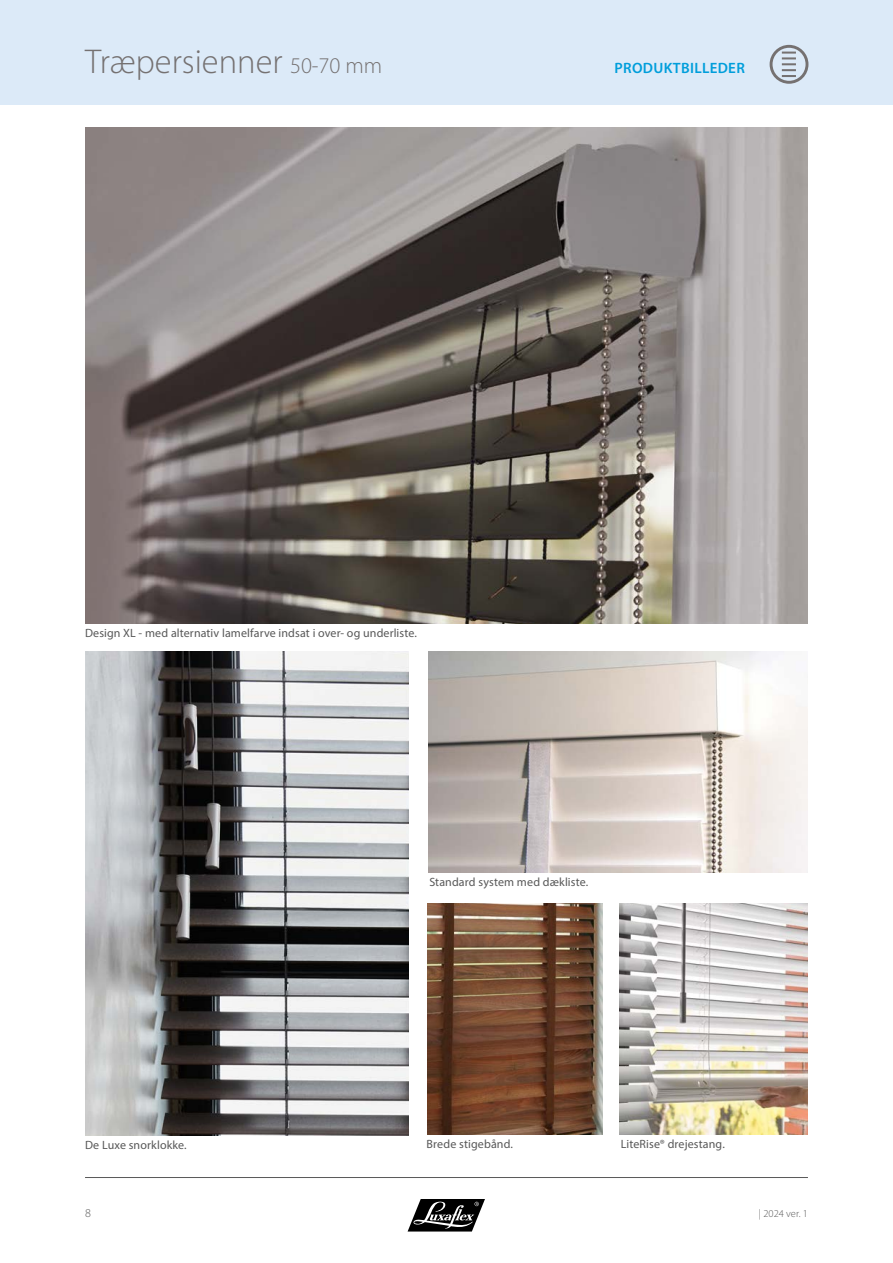
<style>
.page{position:relative;width:893px;height:1263px;background:#fff}
.page>*{position:absolute;margin:0;border:0;box-sizing:border-box;transform-origin:0 0}
.t1{font:300 34.5px "Myriad Pro";color:#757171}
.t2{font:600 15px "Myriad Pro";letter-spacing:.02em;color:#009edb}
.t3{font:12px "Myriad Pro";letter-spacing:.01em;color:#585858}
.t4{font:300 12px "Myriad Pro";color:#585858}
.t5{font:300 10.5px "Myriad Pro";color:#585858}
.s1{font-size:22.5px}
</style>
<div class="page">
<hr style="left:85px;top:1177px;width:723px;height:1px;background:#585858">
<svg style="left:408px;top:1199px;width:77px;height:32px"></svg>
<div style="left:0;top:0;width:893px;height:105px;background:#dceaf8"></div>
<div style="left:770px;top:45px;width:38px;height:39px;border:3px solid #757171;border-radius:50%"></div>
<svg style="left:782px;top:52px;width:14px;height:25px"></svg>
<img style="left:85px;top:128px;width:723px;height:496px">
<img style="left:427px;top:903px;width:175px;height:232px">
<img style="left:85px;top:651px;width:324px;height:484px">
<img style="left:620px;top:903px;width:188px;height:232px">
<img style="left:428px;top:651px;width:380px;height:222px">
<h1 class="t1" style="left:85px;top:40px;width:299px">Træpersienner <span class="s1">50-70 mm</span></h1>
<p class="t2" style="left:614px;top:60px;width:132px">PRODUKTBILLEDER</p>
<p class="t3" style="left:85px;top:625px;width:333px">Design XL - med alternativ lamelfarve indsat i over- og underliste.</p>
<p class="t3" style="left:429px;top:875px;width:160px">Standard system med dækliste.</p>
<p class="t3" style="left:85px;top:1137px;width:103px">De Luxe snorklokke.</p>
<p class="t4" style="left:85px;top:1206px;width:7px">8</p>
<p class="t3" style="left:427px;top:1136px;width:88px">Brede stigebånd.</p>
<p class="t3" style="left:621px;top:1136px;width:106px">LiteRise® drejestang.</p>
<p class="t5" style="left:759px;top:1207px;width:50px">| 2024 ver. 1</p>
</div>
